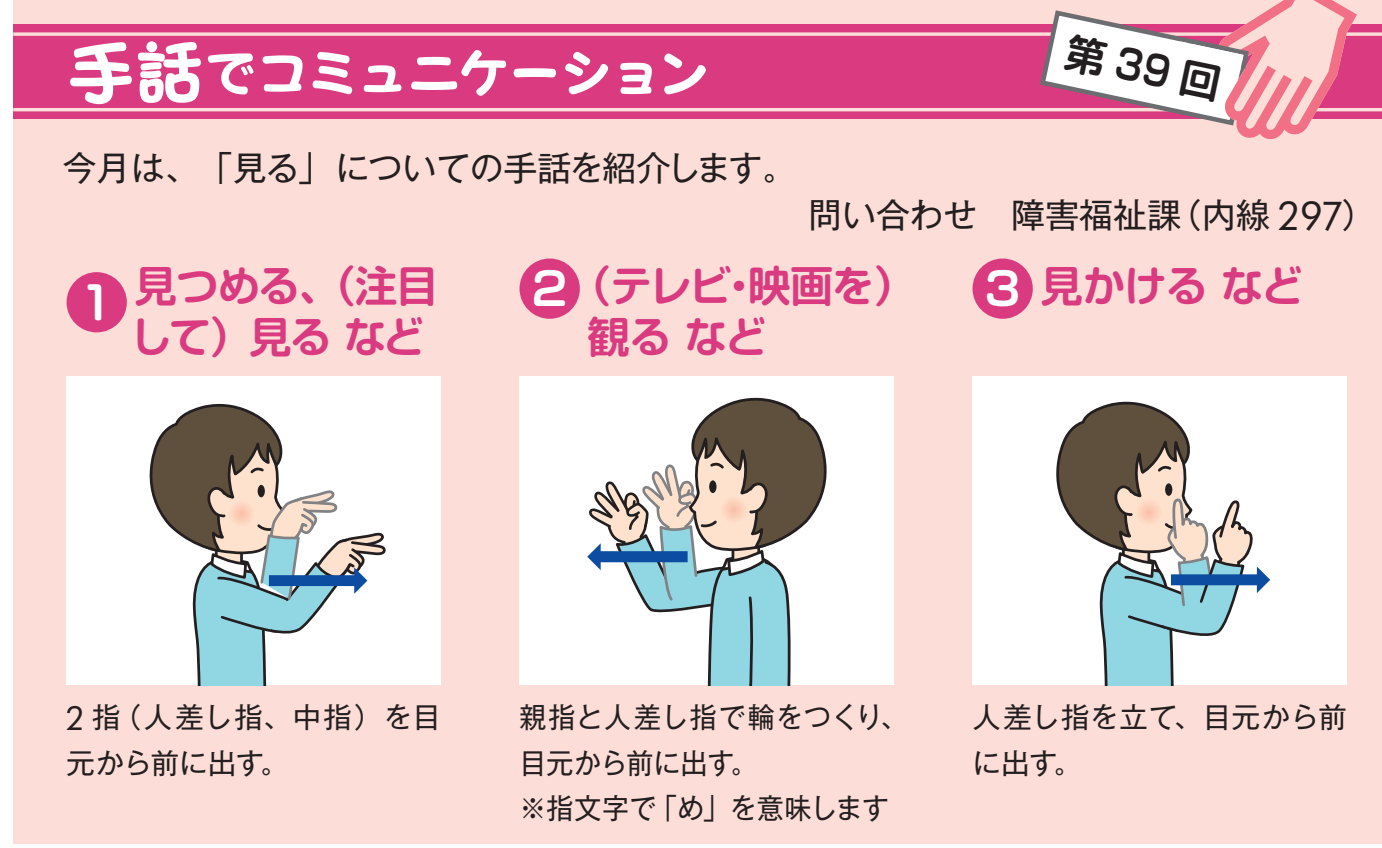
<style>
.page{position:relative;width:1382px;height:848px;background:#fff}
.page>*{position:absolute;margin:0;border:0;box-sizing:border-box;transform-origin:0 0}
.t1{font:700 45.2px "Soft Go Std De";color:#fff}
.t2{font:700 42.4px/51.2px "Soft Go Std De";letter-spacing:-.045em;color:#da3b80}
.t3{font:700 40.8px "Soft Go Std De";color:#231f20}
.t4{font:34px "Gothic MB101 Pr 6 N";letter-spacing:-.005em;color:#231f20}
.t5{font:28.4px/45.2px "Gothic MB101 Pr 6 N";letter-spacing:.015em;color:#231f20}
.t6{font:28.4px/45.2px "Gothic MB101 Pr 6 N";letter-spacing:.015em;color:#231f20;scale:.95 1}
.s1{font-family:"Quasimoda";font-size:39.6px}
.s2{font-size:45.2px;color:#fff}
.s3{font-family:"Quasimoda";font-size:33.2px}
</style>
<div class="page">
<div style="left:13px;top:0;width:1368px;height:843px;background:#fcddd7"></div>
<div style="left:13px;top:25px;width:1368px;height:94px;background:#da3b80"></div>
<svg style="left:13px;top:32px;width:1368px;height:4px;background:#f6c4c9"></svg>
<hr style="left:13px;top:108px;width:1368px;height:3px;background:#fcddd7">
<svg style="left:70px;top:41px;width:635px;height:63px"></svg>
<svg style="left:1039px;top:0;width:317px;height:139px"></svg>
<div style="left:67px;top:272px;width:60px;height:60px;background:#da3b80;border-radius:50%"></div>
<div style="left:67px;top:376px;width:374px;height:309px;background:#fff"></div>
<svg style="left:149px;top:404px;width:237px;height:281px"></svg>
<div style="left:519px;top:258px;width:60px;height:61px;background:#da3b80;border-radius:50%"></div>
<div style="left:519px;top:376px;width:374px;height:309px;background:#fff"></div>
<svg style="left:587px;top:397px;width:240px;height:288px"></svg>
<div style="left:972px;top:258px;width:60px;height:61px;background:#da3b80;border-radius:50%"></div>
<div style="left:972px;top:376px;width:374px;height:309px;background:#fff"></div>
<svg style="left:1056px;top:401px;width:213px;height:284px"></svg>
<p class="t4" style="left:63px;top:139px;width:735px">今月は、「見る」についての手話を紹介します。</p>
<p class="t3" style="left:1072px;top:23px;width:159px;rotate:12deg">第39回</p>
<p class="t4" style="left:808px;top:187px;width:569px">問い合わせ　障害福祉課（内線 <span class="s1">297</span>）</p>
<h1 class="t1" style="left:74px;top:270px;width:47px">１</h1>
<p class="t2" style="left:130px;top:256px;width:310px">見つめる、（注目して）見る など</p>
<h1 class="t1" style="left:531px;top:256px;width:38px">2</h1>
<p class="t2" style="left:587px;top:256px;width:330px;text-indent:-19px">（テレビ・映画を）観る など</p>
<p class="t2" style="left:984px;top:256px;width:321px"><span class="s2">3</span> 見かける など</p>
<p class="t5" style="left:67px;top:692px;width:376px"><span class="s3">2</span> 指（人差し指、中指）を目元から前に出す。</p>
<p class="t6" style="left:519px;top:692px;width:410px">親指と人差し指で輪をつくり、目元から前に出す。<br>※指文字で「め」を意味します</p>
<p class="t5" style="left:972px;top:692px;width:376px">人差し指を立て、目元から前に出す。</p>
</div>
